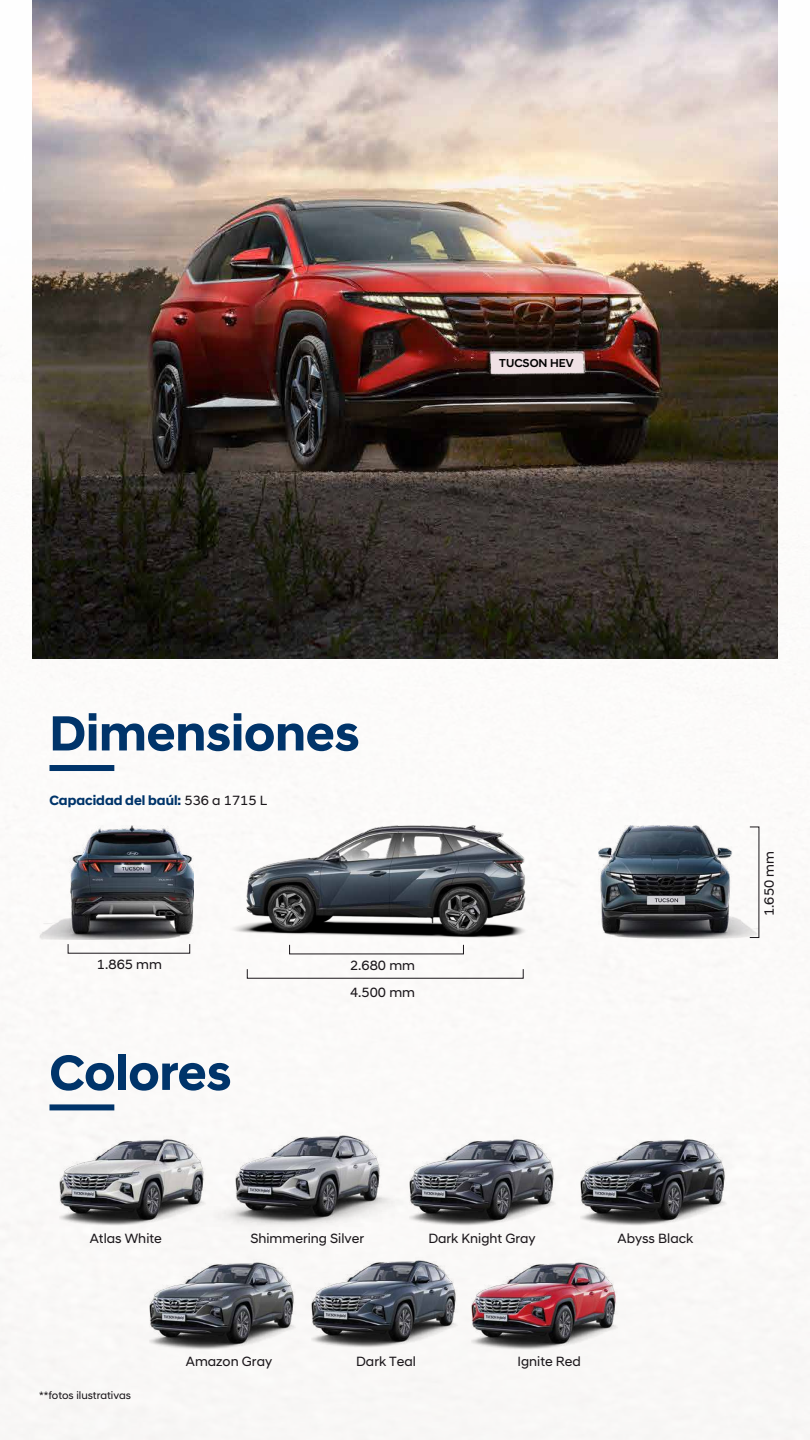
<style>
.page{position:relative;width:810px;height:1440px;background:#fff}
.page>*{position:absolute;margin:0;border:0;box-sizing:border-box;transform-origin:0 0}
.t1{font:700 50.25px "Hyundai Sans Head Office";color:#00346a}
.t2{font:13.65px "Hyundai Sans Head Office";color:#1c181c}
.t3{font:13.65px "Hyundai Sans Head Office";color:#1b171b}
.t4{font:700 13.65px "Hyundai Sans Head Office";color:#00346a}
.t5{font:500 11.7px "Hyundai Sans Head";color:#000}
.t6{font:10.95px "Hyundai Sans Head Office";color:#1c181c}
.s1{font-weight:400;color:#1b171b}
</style>
<div class="page">
<img style="left:0;top:0;width:810px;height:1440px">
<img style="left:39px;top:825px;width:154px;height:114px">
<img style="left:598px;top:825px;width:160px;height:114px">
<img style="left:229px;top:826px;width:299px;height:111px">
<div style="left:247px;top:969px;width:277px;height:10px;border:1px solid #1b171b"></div>
<img style="left:33px;top:0;width:744px;height:658px">
<div style="left:50px;top:765px;width:64px;height:6px;background:#00346a"></div>
<div style="left:50px;top:1104px;width:64px;height:6px;background:#6c88a7"></div>
<div style="left:491px;top:354px;width:92px;height:20px;background:#f0e1e5"></div>
<img style="left:359px;top:1241px;width:74px;height:125px">
<img style="left:433px;top:1245px;width:248px;height:123px">
<img style="left:196px;top:1102px;width:248px;height:139px">
<img style="left:618px;top:1105px;width:172px;height:140px">
<img style="left:110px;top:1229px;width:249px;height:139px">
<img style="left:370px;top:1105px;width:248px;height:140px">
<img style="left:20px;top:1105px;width:249px;height:140px">
<p class="t5" style="left:499px;top:356px;width:76px">TUCSON HEV</p>
<h1 class="t1" style="left:50px;top:703px;width:312px">Dimensiones</h1>
<p class="t4" style="left:50px;top:792px;width:219px">Capacidad del baúl: <span class="s1">536 a 1715 L</span></p>
<p class="t3" style="left:97px;top:956px;width:66px">1.865 mm</p>
<p class="t3" style="left:350px;top:957px;width:66px">2.680 mm</p>
<h1 class="t1" style="left:50px;top:1043px;width:183px">Colores</h1>
<p class="t3" style="left:350px;top:984px;width:66px">4.500 mm</p>
<p class="t2" style="left:90px;top:1230px;width:73px">Atlas White</p>
<p class="t2" style="left:250px;top:1230px;width:115px">Shimmering Silver</p>
<p class="t2" style="left:428px;top:1230px;width:109px">Dark Knight Gray</p>
<p class="t2" style="left:618px;top:1230px;width:77px">Abyss Black</p>
<p class="t6" style="left:39px;top:1388px;width:94px">**fotos ilustrativas</p>
<p class="t2" style="left:186px;top:1354px;width:88px">Amazon Gray</p>
<p class="t2" style="left:356px;top:1354px;width:61px">Dark Teal</p>
<p class="t2" style="left:517px;top:1354px;width:65px">Ignite Red</p>
<p class="t3" style="left:761px;top:916px;width:66px;rotate:-90deg">1.650 mm</p>
</div>
